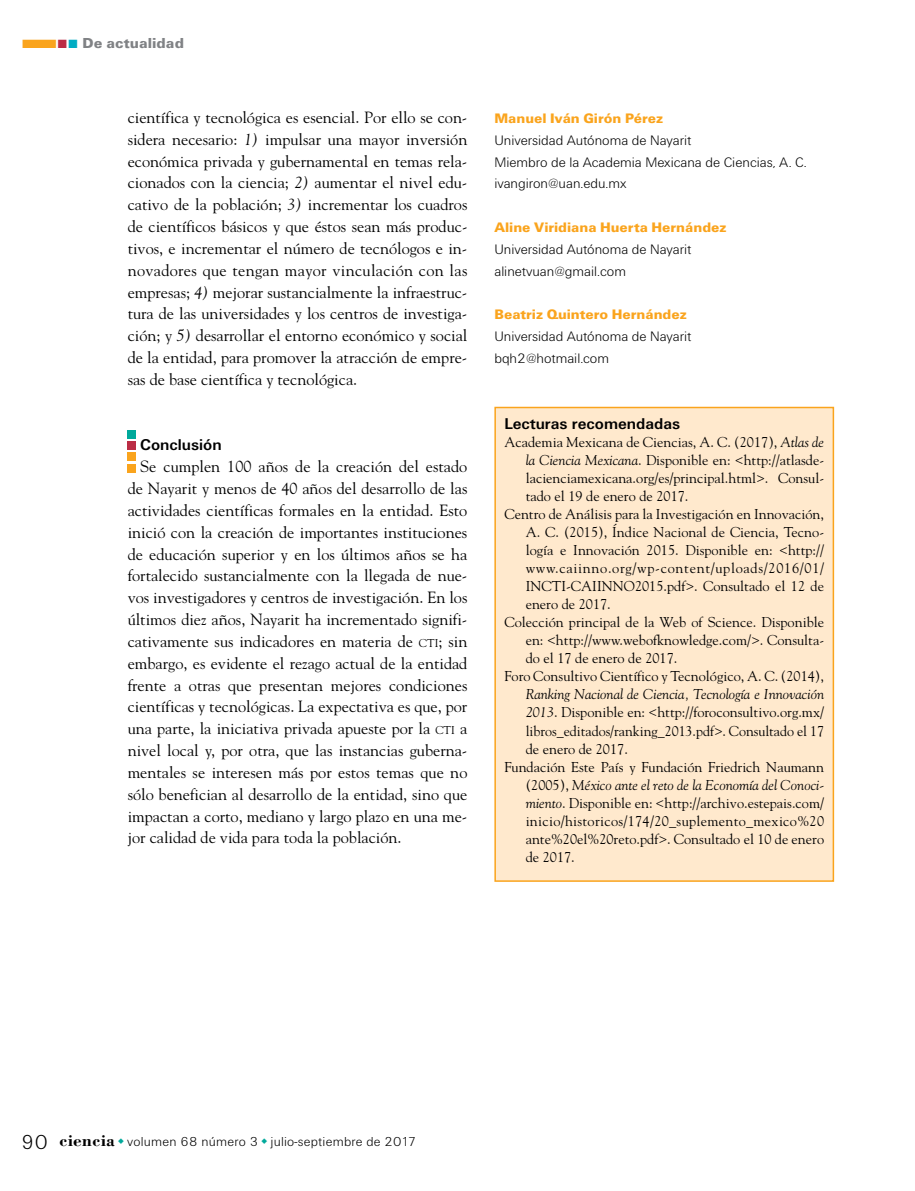
<style>
.page{position:relative;width:915px;height:1191px;background:#fff}
.page>*{position:absolute;margin:0;border:0;box-sizing:border-box;transform-origin:0 0}
.t1{font:16.2px/21.8px "Goudy";color:#000;text-align:justify}
.t2{font:700 16.2px "Unitus T";color:#000}
.t3{font:900 15px "Unitus T";letter-spacing:.005em;color:#808285}
.t4{font:14.25px "Goudy";color:#000}
.t5{font:300 14.25px/21.9px "Unitus T";color:#000}
.t6{font:italic 14.25px "Goudy";color:#000}
.t7{font:900 14.25px "Unitus T";color:#faa41d}
.t8{font:14.25px "Goudy";letter-spacing:.02em;color:#000}
.t9{font:14.25px "Goudy";letter-spacing:.05em;color:#000}
.t10{font:300 13.5px "Unitus T";letter-spacing:.02em;color:#000}
.s1{color:#faa41d}
.s2{color:#bb2d45}
.s3{color:#00acc3}
.s4{font-style:italic}
.s5{font-size:11.4px}
.s6{font-style:normal}
.s7{font-size:21px}
.s8{font-family:"Bodoni";font-weight:700;font-size:17.25px}
</style>
<div class="page">
<div style="left:495px;top:407px;width:338px;height:474px;background:#ffe9cd"></div>
<div style="left:494px;top:407px;width:339px;height:475px;border:2px solid #faa41d"></div>
<div style="left:128px;top:464px;width:8px;height:8px;background:#faa41d"></div>
<div style="left:128px;top:453px;width:8px;height:8px;background:#faa41d"></div>
<div style="left:128px;top:441px;width:8px;height:9px;background:#bb2d45"></div>
<div style="left:128px;top:430px;width:8px;height:8px;background:#00a99b"></div>
<p class="t3" style="left:21px;top:34px;width:164px"><span class="s1">■</span><span class="s2">■</span><span class="s3">■</span> De actualidad</p>
<p class="t1" style="left:128px;top:106px;width:341px">científica y tecnológica es esencial. Por ello se con&shy;sidera necesario: <span class="s4">1)</span> impulsar una mayor inversión económica privada y gubernamental en temas rela&shy;cionados con la ciencia; <span class="s4">2)</span> aumentar el nivel edu&shy;cativo de la población; <span class="s4">3)</span> incrementar los cuadros de científicos básicos y que éstos sean más produc&shy;tivos, e incrementar el número de tecnólogos e in&shy;novadores que tengan mayor vinculación con las empresas; <span class="s4">4)</span> mejorar sustancialmente la infraestruc&shy;tura de las universidades y los centros de investiga&shy;ción; y <span class="s4">5)</span> desarrollar el entorno económico y social de la entidad, para promover la atracción de empre&shy;sas de base científica y tecnológica.</p>
<p class="t2" style="left:140px;top:435px;width:83px">Conclusión</p>
<p class="t1" style="left:128px;top:455px;width:341px;text-indent:13px">Se cumplen 100 años de la creación del estado de Nayarit y menos de 40 años del desarrollo de las actividades científicas formales en la entidad. Esto inició con la creación de importantes instituciones de educación superior y en los últimos años se ha fortalecido sustancialmente con la llegada de nue&shy;vos investigadores y centros de investigación. En los últimos diez años, Nayarit ha incrementado signifi&shy;cativamente sus indicadores en materia de <span class="s5">cti</span>; sin embargo, es evidente el rezago actual de la entidad frente a otras que presentan mejores condiciones científicas y tecnológicas. La expectativa es que, por una parte, la iniciativa privada apueste por la <span class="s5">cti</span> a nivel local y, por otra, que las instancias guberna&shy;mentales se interesen más por estos temas que no sólo benefician al desarrollo de la entidad, sino que impactan a corto, mediano y largo plazo en una me&shy;jor calidad de vida para toda la población.</p>
<p class="t7" style="left:494px;top:110px;width:170px">Manuel Iván Girón Pérez</p>
<p class="t5" style="left:494px;top:129px;width:313px">Universidad Autónoma de Nayarit<br>Miembro de la Academia Mexicana de Ciencias, A. C. ivangiron@uan.edu.mx</p>
<p class="t7" style="left:494px;top:219px;width:233px">Aline Viridiana Huerta Hernández</p>
<p class="t5" style="left:494px;top:238px;width:198px">Universidad Autónoma de Nayarit alinetvuan@gmail.com</p>
<p class="t7" style="left:494px;top:306px;width:194px">Beatriz Quintero Hernández</p>
<p class="t5" style="left:494px;top:325px;width:198px">Universidad Autónoma de Nayarit bqh2@hotmail.com</p>
<p class="t2" style="left:504px;top:414px;width:177px">Lecturas recomendadas</p>
<p class="t4" style="left:504px;top:433px;width:321px">Academia Mexicana de Ciencias, A. C. (2017), <span class="s4">Atlas de</span></p>
<p class="t4" style="left:525px;top:451px;width:300px"><span class="s4">la Ciencia Mexicana</span>. Disponible en: &lt;http://atlasde-</p>
<p class="t4" style="left:525px;top:469px;width:300px">lacienciamexicana.org/es/principal.html&gt;. Consul-</p>
<p class="t4" style="left:525px;top:487px;width:164px">tado el 19 de enero de 2017.</p>
<p class="t4" style="left:504px;top:505px;width:321px">Centro de Análisis para la Investigación en Innovación,</p>
<p class="t4" style="left:525px;top:523px;width:300px">A. C. (2015), Índice Nacional de Ciencia, Tecno-</p>
<p class="t4" style="left:525px;top:541px;width:300px">logía e Innovación 2015. Disponible en: &lt;http://</p>
<p class="t9" style="left:525px;top:559px;width:300px">www.caiinno.org/wp-content/uploads/2016/01/</p>
<p class="t4" style="left:525px;top:577px;width:300px">INCTI-CAIINNO2015.pdf&gt;. Consultado el 12 de</p>
<p class="t4" style="left:525px;top:595px;width:87px">enero de 2017.</p>
<p class="t4" style="left:504px;top:613px;width:321px">Colección principal de la Web of Science. Disponible</p>
<p class="t4" style="left:525px;top:631px;width:300px">en: &lt;http://www.webofknowledge.com/&gt;. Consulta-</p>
<p class="t4" style="left:525px;top:649px;width:153px">do el 17 de enero de 2017.</p>
<p class="t4" style="left:504px;top:667px;width:321px">Foro Consultivo Científico y Tecnológico, A. C. (2014),</p>
<p class="t6" style="left:525px;top:686px;width:300px">Ranking Nacional de Ciencia, Tecnología e Innovación</p>
<p class="t4" style="left:525px;top:703px;width:300px"><span class="s4">2013</span>. Disponible en: &lt;http://foroconsultivo.org.mx/</p>
<p class="t4" style="left:525px;top:721px;width:300px">libros_editados/ranking_2013.pdf&gt;. Consultado el 17</p>
<p class="t4" style="left:525px;top:739px;width:104px">de enero de 2017.</p>
<p class="t4" style="left:504px;top:757px;width:321px">Fundación Este País y Fundación Friedrich Naumann</p>
<p class="t6" style="left:525px;top:776px;width:300px"><span class="s6">(2005),</span> México ante el reto de la Economía del Conoci-</p>
<p class="t4" style="left:525px;top:793px;width:300px"><span class="s4">miento</span>. Disponible en: &lt;http://archivo.estepais.com/</p>
<p class="t8" style="left:525px;top:811px;width:300px">inicio/historicos/174/20_suplemento_mexico%20</p>
<p class="t4" style="left:525px;top:829px;width:300px">ante%20el%20reto.pdf&gt;. Consultado el 10 de enero</p>
<p class="t4" style="left:525px;top:847px;width:51px">de 2017.</p>
<p class="t10" style="left:21px;top:1133px;width:396px"><span class="s7">90</span> <span class="s8">ciencia</span> volumen 68 número 3 julio-septiembre de 2017</p>
</div>
